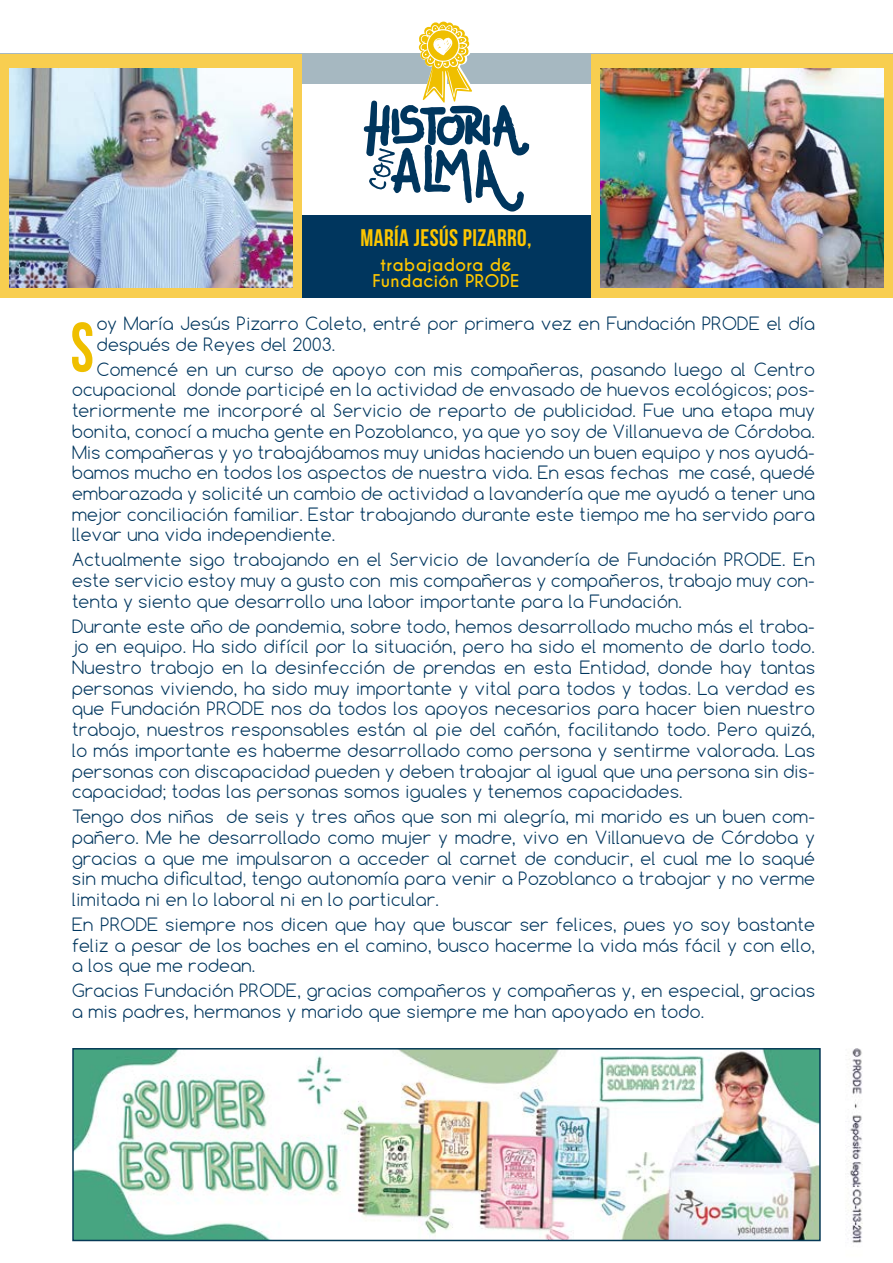
<style>
.page{position:relative;width:893px;height:1263px;background:#fff}
.page>*{position:absolute;margin:0;border:0;box-sizing:border-box;transform-origin:0 0}
.t1{font:69.75px "Bebas Neue";color:#efbf00;scale:.89 1}
.t2{font:24px "Bebas Neue";letter-spacing:.02em;color:#fdc600}
.t3{font:300 17.25px/20.7px "Comfortaa";letter-spacing:.02em;color:#00365e;text-align:justify}
.t4{font:700 16.5px/16.5px "Caviar Dreams";letter-spacing:.02em;color:#fdc600;text-align:center}
</style>
<div class="page">
<img style="left:850px;top:1048px;width:13px;height:195px">
<img style="left:75px;top:1051px;width:743px;height:187px">
<div style="left:72px;top:1048px;width:749px;height:193px;border:2px solid #063a57"></div>
<div style="left:0;top:216px;width:893px;height:82px;background:#00365e"></div>
<div style="left:0;top:53px;width:893px;height:30px;background:#a6b8c1"></div>
<div style="left:592px;top:54px;width:301px;height:244px;background:#f8ce50"></div>
<svg style="left:364px;top:21px;width:165px;height:191px"></svg>
<div style="left:0;top:54px;width:301px;height:244px;background:#f8ce50"></div>
<img style="left:601px;top:68px;width:282px;height:220px">
<img style="left:10px;top:68px;width:282px;height:219px">
<h2 class="t2" style="left:360px;top:224px;width:173px">MARÍA JESÚS PIZARRO,</h2>
<p class="t4" style="left:372px;top:257px;width:148px">trabajadora de<br>Fundación PRODE</p>
<h1 class="t1" style="left:71px;top:309px;width:28px">S</h1>
<p class="t3" style="left:97px;top:313px;width:720px">oy María Jesús Pizarro Coleto, entré por primera vez en Fundación PRODE el día después de Reyes del 2003.</p>
<p class="t3" style="left:72px;top:359px;width:744px;text-indent:25px">Comencé en un curso de apoyo con mis compañeras, pasando luego al Centro ocupacional donde participé en la actividad de envasado de huevos ecológicos; pos&shy;teriormente me incorporé al Servicio de reparto de publicidad. Fue una etapa muy bonita, conocí a mucha gente en Pozoblanco, ya que yo soy de Villanueva de Córdoba.<br>Mis compañeras y yo trabajábamos muy unidas haciendo un buen equipo y nos ayudá&shy;bamos mucho en todos los aspectos de nuestra vida. En esas fechas me casé, quedé embarazada y solicité un cambio de actividad a lavandería que me ayudó a tener una mejor conciliación familiar. Estar trabajando durante este tiempo me ha servido para llevar una vida independiente.</p>
<p class="t3" style="left:72px;top:549px;width:744px">Actualmente sigo trabajando en el Servicio de lavandería de Fundación PRODE. En este servicio estoy muy a gusto con mis compañeras y compañeros, trabajo muy con&shy;tenta y siento que desarrollo una labor importante para la Fundación.</p>
<p class="t3" style="left:72px;top:616px;width:744px">Durante este año de pandemia, sobre todo, hemos desarrollado mucho más el traba&shy;jo en equipo. Ha sido difícil por la situación, pero ha sido el momento de darlo todo.<br>Nuestro trabajo en la desinfección de prendas en esta Entidad, donde hay tantas personas viviendo, ha sido muy importante y vital para todos y todas. La verdad es que Fundación PRODE nos da todos los apoyos necesarios para hacer bien nuestro trabajo, nuestros responsables están al pie del cañón, facilitando todo. Pero quizá, lo más importante es haberme desarrollado como persona y sentirme valorada. Las personas con discapacidad pueden y deben trabajar al igual que una persona sin dis&shy;capacidad; todas las personas somos iguales y tenemos capacidades.</p>
<p class="t3" style="left:72px;top:806px;width:744px">Tengo dos niñas de seis y tres años que son mi alegría, mi marido es un buen com&shy;pañero. Me he desarrollado como mujer y madre, vivo en Villanueva de Córdoba y gracias a que me impulsaron a acceder al carnet de conducir, el cual me lo saqué sin mucha dificultad, tengo autonomía para venir a Pozoblanco a trabajar y no verme limitada ni en lo laboral ni en lo particular.</p>
<p class="t3" style="left:72px;top:914px;width:744px">En PRODE siempre nos dicen que hay que buscar ser felices, pues yo soy bastante feliz a pesar de los baches en el camino, busco hacerme la vida más fácil y con ello, a los que me rodean.</p>
<p class="t3" style="left:72px;top:980px;width:744px">Gracias Fundación PRODE, gracias compañeros y compañeras y, en especial, gracias a mis padres, hermanos y marido que siempre me han apoyado en todo.</p>
</div>
